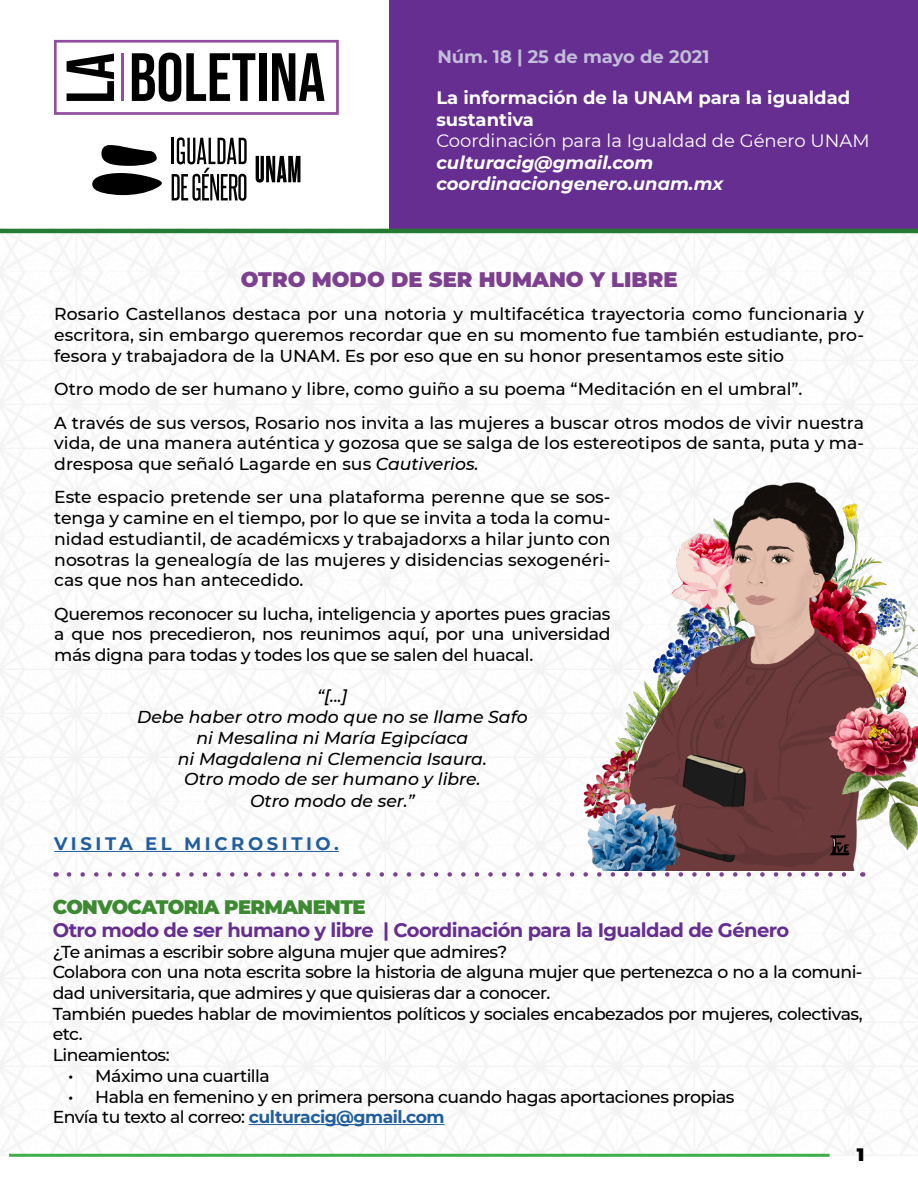
<style>
.page{position:relative;width:918px;height:1188px;background:#fff}
.page>*{position:absolute;margin:0;border:0;box-sizing:border-box;transform-origin:0 0}
.t1{font:900 21px "Montserrat";color:#7d4091}
.t2{font:700 19.5px "Montserrat";letter-spacing:-.03em;color:#662e91}
.t3{font:900 19.5px "Montserrat";letter-spacing:-.03em;color:#3d8a33}
.t4{font:italic 700 18px/21.6px "Montserrat";color:#fff}
.t5{font:700 18px/21.6px "Montserrat";color:#fff}
.t6{font:18px "Montserrat";color:#fff}
.t7{font:700 18px "Montserrat";color:#c2bdd9}
.t8{font:700 18px "Montserrat";letter-spacing:.2em;color:#215e9e}
.t9{font:900 18px "Montserrat";color:#000}
.t10{font:500 17.25px/20.7px "Montserrat";letter-spacing:-.025em;color:#000;text-align:justify}
.t11{font:500 17.25px/33.5px "Montserrat";color:#000}
.t12{font:italic 500 17.25px/20.9px "Montserrat";color:#000;text-align:center}
.s1{font-style:italic}
.s2{font-weight:700;color:#215e9e}
</style>
<div class="page">
<img style="left:1px;top:233px;width:917px;height:923px">
<hr style="left:9px;top:1154px;width:821px;height:3px;background:#41ad49">
<div style="left:390px;top:0;width:528px;height:231px;background:#662e91"></div>
<svg style="left:172px;top:137px;width:75px;height:64px"></svg>
<svg style="left:101px;top:145px;width:56px;height:21px"></svg>
<svg style="left:92px;top:173px;width:70px;height:22px"></svg>
<svg style="left:256px;top:156px;width:44px;height:27px"></svg>
<hr style="left:0;top:229px;width:918px;height:4px;background:#247b32">
<svg style="left:54px;top:40px;width:285px;height:75px"></svg>
<svg style="left:69px;top:872px;width:787px;height:5px"></svg>
<hr style="left:54px;top:851px;width:285px;height:1px;background:#215e9e">
<hr style="left:249px;top:1124px;width:196px;height:1px;background:#215e9e">
<img style="left:568px;top:475px;width:350px;height:396px">
<p class="t7" style="left:437px;top:44px;width:274px">Núm. 18 | 25 de mayo de 2021</p>
<p class="t5" style="left:436px;top:86px;width:415px">La información de la UNAM para la igualdad sustantiva</p>
<p class="t6" style="left:436px;top:128px;width:435px">Coordinación para la Igualdad de Género UNAM</p>
<p class="t4" style="left:436px;top:151px;width:288px">culturacig@gmail.com coordinaciongenero.unam.mx</p>
<p class="t1" style="left:241px;top:264px;width:438px">OTRO MODO DE SER HUMANO Y LIBRE</p>
<p class="t10" style="left:54px;top:303px;width:811px">Rosario Castellanos destaca por una notoria y multifacética trayectoria como funcionaria y escritora, sin embargo queremos recordar que en su momento fue también estudiante, pro&shy;fesora y trabajadora de la UNAM. Es por eso que en su honor presentamos este sitio</p>
<p class="t11" style="left:54px;top:372px;width:811px">Otro modo de ser humano y libre, como guiño a su poema “Meditación en el umbral”.<br>A través de sus versos, Rosario nos invita a las mujeres a buscar otros modos de vivir nuestra</p>
<p class="t11" style="left:54px;top:432px;width:811px;line-height:20.7px">vida, de una manera auténtica y gozosa que se salga de los estereotipos de santa, puta y ma&shy;dresposa que señaló Lagarde en sus <span class="s1">Cautiverios.</span></p>
<p class="t10" style="left:54px;top:486px;width:558px">Este espacio pretende ser una plataforma perenne que se sos&shy;tenga y camine en el tiempo, por lo que se invita a toda la comu&shy;nidad estudiantil, de académicxs y trabajadorxs a hilar junto con nosotras la genealogía de las mujeres y disidencias sexogenéri&shy;cas que nos han antecedido.</p>
<p class="t10" style="left:54px;top:603px;width:558px">Queremos reconocer su lucha, inteligencia y aportes pues gracias a que nos precedieron, nos reunimos aquí, por una universidad más digna para todas y todes los que se salen del huacal.</p>
<p class="t12" style="left:137px;top:685px;width:392px">“[...]<br>Debe haber otro modo que no se llame Safo ni Mesalina ni María Egipcíaca<br>ni Magdalena ni Clemencia Isaura.<br>Otro modo de ser humano y libre.<br>Otro modo de ser.”</p>
<p class="t8" style="left:54px;top:831px;width:286px">VISITA EL MICROSITIO.</p>
<p class="t3" style="left:53px;top:892px;width:314px">CONVOCATORIA PERMANENTE</p>
<p class="t2" style="left:53px;top:916px;width:738px">Otro modo de ser humano y libre | Coordinación para la Igualdad de Género</p>
<p class="t10" style="left:53px;top:941px;width:811px;text-align:left">¿Te animas a escribir sobre alguna mujer que admires?<br>Colabora con una nota escrita sobre la historia de alguna mujer que pertenezca o no a la comuni&shy;dad universitaria, que admires y que quisieras dar a conocer.<br>También puedes hablar de movimientos políticos y sociales encabezados por mujeres, colectivas, etc.<br>Lineamientos:</p>
<p class="t10" style="left:68px;top:1065px;width:203px">• Máximo una cuartilla</p>
<p class="t10" style="left:53px;top:1085px;width:683px;text-indent:16px">• Habla en femenino y en primera persona cuando hagas aportaciones propias<br>Envía tu texto al correo: <span class="s2">culturacig@gmail.com</span></p>
<p class="t9" style="left:857px;top:1141px;width:9px">1</p>
</div>
